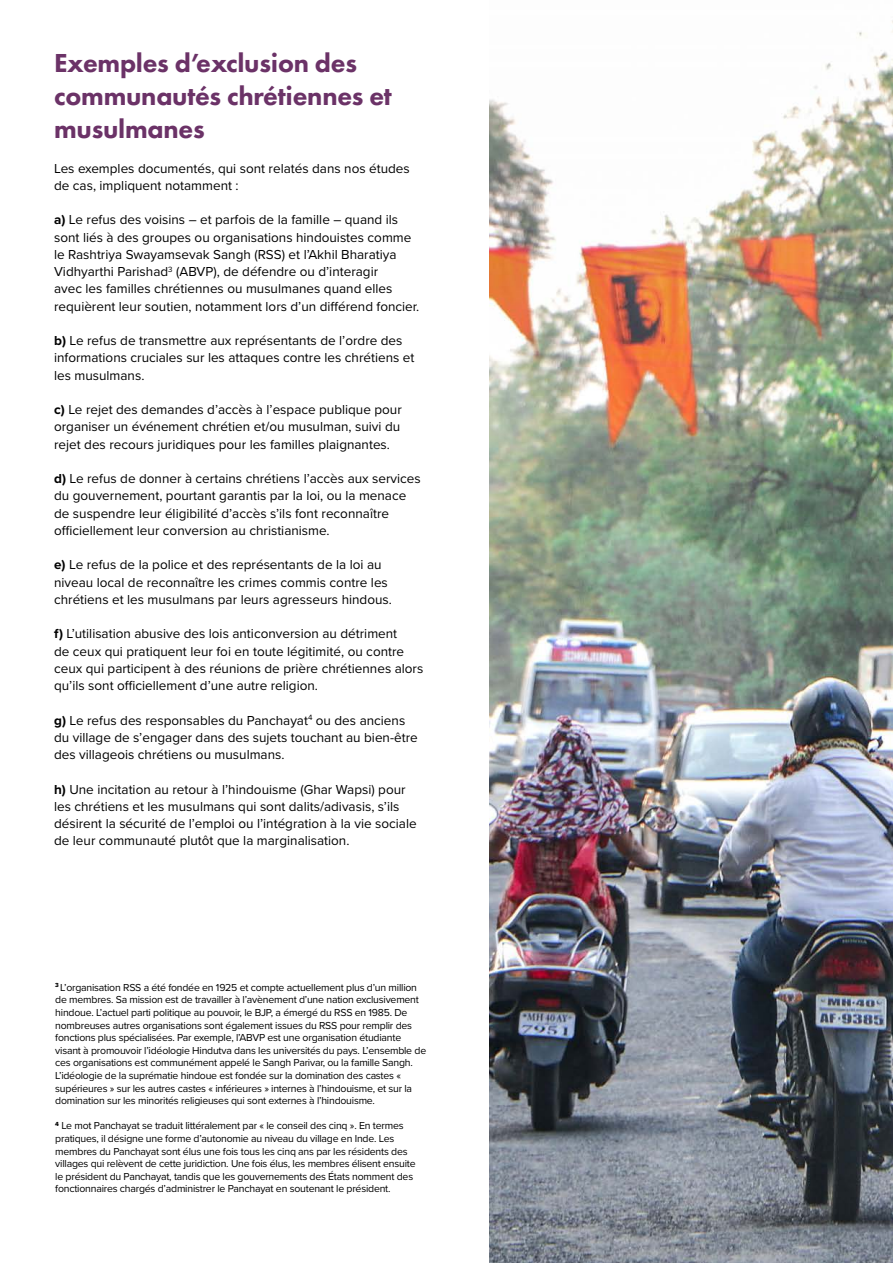
<style>
.page{position:relative;width:893px;height:1263px;background:#fff}
.page>*{position:absolute;margin:0;border:0;box-sizing:border-box;transform-origin:0 0}
.t1{font:800 27px/33px "Futura PT";letter-spacing:-.01em;color:#6b3267}
.t2{font:13.5px/17.2px "Proxima Nova";color:#000}
.t3{font:10.5px/12.6px "Proxima Nova";letter-spacing:-.02em;color:#000}
.s1{font-weight:700}
</style>
<div class="page">
<img style="left:489px;top:20px;width:404px;height:1243px">
<h1 class="t1" style="left:54px;top:46px;width:339px">Exemples d’exclusion des communautés chrétiennes et musulmanes</h1>
<p class="t2" style="left:54px;top:159px;width:357px">Les exemples documentés, qui sont relatés dans nos études de cas, impliquent notamment :</p>
<p class="t2" style="left:54px;top:211px;width:367px"><span class="s1">a)</span> Le refus des voisins – et parfois de la famille – quand ils sont liés à des groupes ou organisations hindouistes comme le Rashtriya Swayamsevak Sangh (RSS) et l’Akhil Bharatiya Vidhyarthi Parishad<sup>3</sup> (ABVP), de défendre ou d’interagir<br>avec les familles chrétiennes ou musulmanes quand elles requièrent leur soutien, notamment lors d’un différend foncier.</p>
<p class="t2" style="left:54px;top:331px;width:362px"><span class="s1">b)</span> Le refus de transmettre aux représentants de l’ordre des informations cruciales sur les attaques contre les chrétiens et les musulmans.</p>
<p class="t2" style="left:54px;top:400px;width:349px"><span class="s1">c)</span> Le rejet des demandes d’accès à l’espace publique pour organiser un événement chrétien et/ou musulman, suivi du rejet des recours juridiques pour les familles plaignantes.</p>
<p class="t2" style="left:54px;top:469px;width:368px"><span class="s1">d)</span> Le refus de donner à certains chrétiens l’accès aux services du gouvernement, pourtant garantis par la loi, ou la menace de suspendre leur éligibilité d’accès s’ils font reconnaître officiellement leur conversion au christianisme.</p>
<p class="t2" style="left:54px;top:556px;width:339px"><span class="s1">e)</span> Le refus de la police et des représentants de la loi au niveau local de reconnaître les crimes commis contre les chrétiens et les musulmans par leurs agresseurs hindous.</p>
<p class="t2" style="left:54px;top:625px;width:371px"><span class="s1">f)</span> L’utilisation abusive des lois anticonversion au détriment<br>de ceux qui pratiquent leur foi en toute légitimité, ou contre ceux qui participent à des réunions de prière chrétiennes alors qu’ils sont officiellement d’une autre religion.</p>
<p class="t2" style="left:54px;top:711px;width:365px"><span class="s1">g)</span> Le refus des responsables du Panchayat<sup>4</sup> ou des anciens du village de s’engager dans des sujets touchant au bien-être des villageois chrétiens ou musulmans.</p>
<p class="t2" style="left:54px;top:780px;width:364px"><span class="s1">h)</span> Une incitation au retour à l’hindouisme (Ghar Wapsi) pour les chrétiens et les musulmans qui sont dalits/adivasis, s’ils désirent la sécurité de l’emploi ou l’intégration à la vie sociale de leur communauté plutôt que la marginalisation.</p>
<p class="t3" style="left:55px;top:980px;width:372px"><sup>3</sup> L’organisation RSS a été fondée en 1925 et compte actuellement plus d’un million de membres. Sa mission est de travailler à l’avènement d’une nation exclusivement hindoue. L’actuel parti politique au pouvoir, le BJP, a émergé du RSS en 1985. De nombreuses autres organisations sont également issues du RSS pour remplir des fonctions plus spécialisées. Par exemple, l’ABVP est une organisation étudiante visant à promouvoir l’idéologie Hindutva dans les universités du pays. L’ensemble de ces organisations est communément appelé le Sangh Parivar, ou la famille Sangh.<br>L’idéologie de la suprématie hindoue est fondée sur la domination des castes « supérieures » sur les autres castes « inférieures » internes à l’hindouisme, et sur la domination sur les minorités religieuses qui sont externes à l’hindouisme.</p>
<p class="t3" style="left:55px;top:1119px;width:362px"><sup>4</sup> Le mot Panchayat se traduit littéralement par « le conseil des cinq ». En termes pratiques, il désigne une forme d’autonomie au niveau du village en Inde. Les membres du Panchayat sont élus une fois tous les cinq ans par les résidents des villages qui relèvent de cette juridiction. Une fois élus, les membres élisent ensuite le président du Panchayat, tandis que les gouvernements des États nomment des fonctionnaires chargés d’administrer le Panchayat en soutenant le président.</p>
</div>
